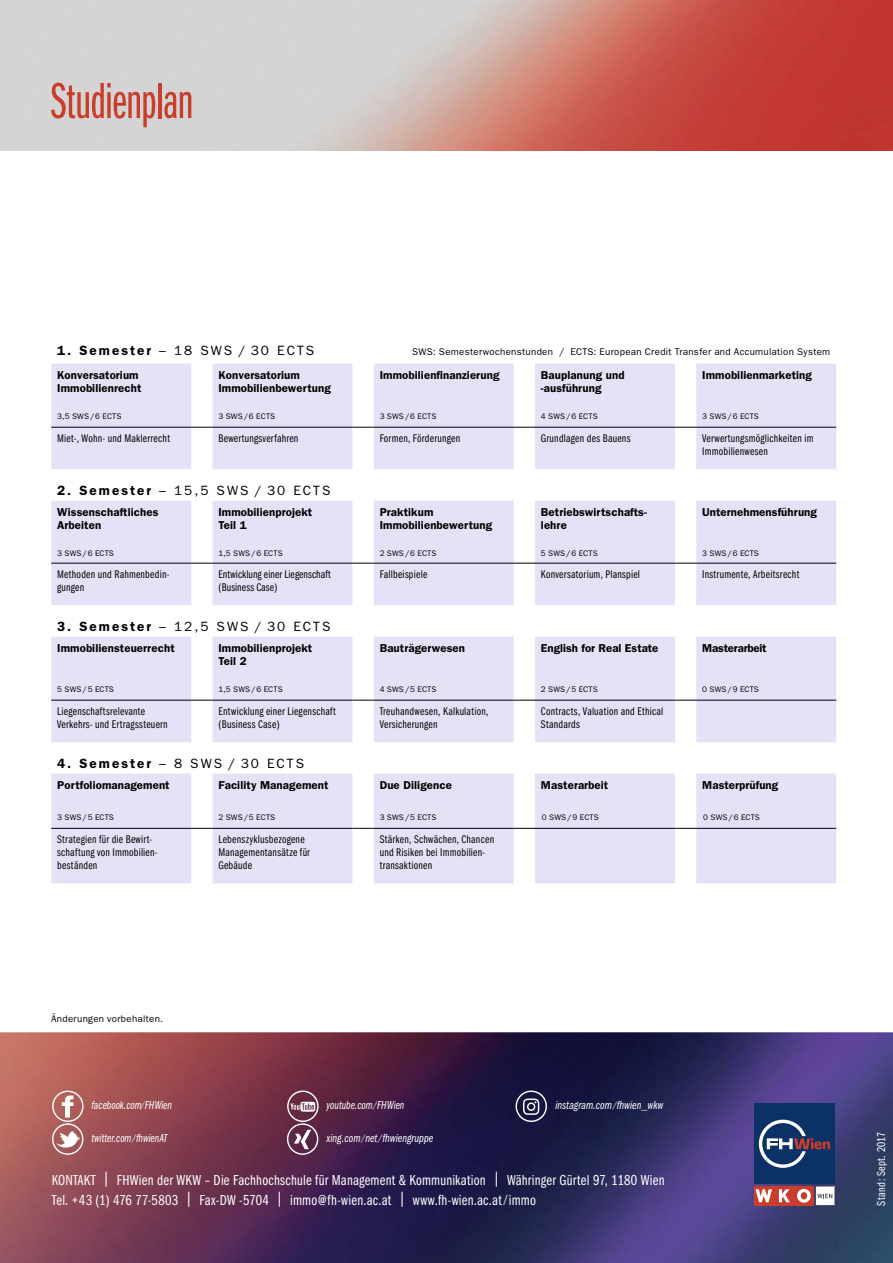
<style>
.page{position:relative;width:893px;height:1263px;background:#fff}
.page>*{position:absolute;margin:0;border:0;box-sizing:border-box;transform-origin:0 0}
.t1{font:52.5px "Franklin Gothic Book X Cmpr";letter-spacing:-.005em;color:#ca3d2b}
.t2{font:15px "Franklin Gothic Book Cmpr";letter-spacing:.015em;color:#fff}
.t3{font:13.5px "Franklin Gothic";letter-spacing:.15em;color:#000}
.t4{font:12px "Franklin Gothic Book Cmpr Ital";color:#fff;scale:.95 1}
.t5{font:12px "Franklin Gothic Book Cmpr Ital";color:#fff}
.t6{font:12px "Franklin Gothic Book Cmpr";letter-spacing:.025em;color:#fff}
.t7{font:11.55px/13px "Franklin Gothic Book Cmpr";letter-spacing:.02em;color:#000}
.t8{font:600 11.55px/13px "Franklin Gothic";letter-spacing:.01em;color:#000}
.t9{font:600 11.55px "Franklin Gothic";letter-spacing:-.015em;color:#000}
.t10{font:9.75px "Franklin Gothic";letter-spacing:.03em;color:#000}
.t11{font:8.1px "Franklin Gothic";letter-spacing:.02em;color:#000}
.s1{font-weight:600}
.s2{font-size:9.75px}
.s3{font-size:12.45px}
</style>
<div class="page">
<img style="left:0;top:0;width:893px;height:151px">
<img style="left:0;top:1032px;width:893px;height:231px">
<div style="left:754px;top:1103px;width:81px;height:80px;background:#0b3166"></div>
<svg style="left:759px;top:1120px;width:71px;height:48px"></svg>
<div style="left:794px;top:1186px;width:19px;height:19px;background:#ca3d2b"></div>
<div style="left:774px;top:1186px;width:19px;height:19px;background:#ca3d2b"></div>
<svg style="left:779px;top:1189px;width:11px;height:13px"></svg>
<div style="left:754px;top:1186px;width:19px;height:19px;background:#ca3d2b"></div>
<svg style="left:755px;top:1189px;width:17px;height:13px"></svg>
<svg style="left:797px;top:1189px;width:14px;height:14px"></svg>
<div style="left:801px;top:1192px;width:6px;height:7px;background:#ca3d2b;border-radius:50%"></div>
<svg style="left:815px;top:1186px;width:20px;height:19px"></svg>
<svg style="left:51px;top:364px;width:785px;height:519px;fill:#e7e1f7"></svg>
<hr style="left:51px;top:427px;width:140px;height:1px;background:#000">
<svg style="left:191px;top:427px;width:21px;height:1px"></svg>
<hr style="left:212px;top:427px;width:140px;height:1px;background:#000">
<svg style="left:352px;top:427px;width:22px;height:1px"></svg>
<hr style="left:374px;top:427px;width:140px;height:1px;background:#000">
<svg style="left:514px;top:427px;width:21px;height:1px"></svg>
<hr style="left:535px;top:427px;width:140px;height:1px;background:#000">
<svg style="left:675px;top:427px;width:21px;height:1px"></svg>
<hr style="left:696px;top:427px;width:140px;height:1px;background:#000">
<hr style="left:51px;top:563px;width:140px;height:1px;background:#000">
<svg style="left:191px;top:563px;width:21px;height:1px"></svg>
<hr style="left:212px;top:563px;width:140px;height:1px;background:#000">
<svg style="left:352px;top:563px;width:22px;height:1px"></svg>
<hr style="left:374px;top:563px;width:140px;height:1px;background:#000">
<svg style="left:514px;top:563px;width:21px;height:1px"></svg>
<hr style="left:535px;top:563px;width:140px;height:1px;background:#000">
<svg style="left:675px;top:563px;width:21px;height:1px"></svg>
<hr style="left:696px;top:563px;width:140px;height:1px;background:#000">
<hr style="left:51px;top:700px;width:140px;height:1px;background:#000">
<svg style="left:191px;top:700px;width:21px;height:1px"></svg>
<hr style="left:212px;top:700px;width:140px;height:1px;background:#000">
<svg style="left:352px;top:700px;width:22px;height:1px"></svg>
<hr style="left:374px;top:700px;width:140px;height:1px;background:#000">
<svg style="left:514px;top:700px;width:21px;height:1px"></svg>
<hr style="left:535px;top:700px;width:140px;height:1px;background:#000">
<svg style="left:675px;top:700px;width:21px;height:1px"></svg>
<hr style="left:696px;top:700px;width:140px;height:1px;background:#000">
<hr style="left:51px;top:828px;width:140px;height:1px;background:#000">
<svg style="left:191px;top:828px;width:21px;height:1px"></svg>
<hr style="left:212px;top:828px;width:140px;height:1px;background:#000">
<svg style="left:352px;top:828px;width:22px;height:1px"></svg>
<hr style="left:374px;top:828px;width:140px;height:1px;background:#000">
<svg style="left:514px;top:828px;width:21px;height:1px"></svg>
<hr style="left:535px;top:828px;width:140px;height:1px;background:#000">
<svg style="left:675px;top:828px;width:21px;height:1px"></svg>
<hr style="left:696px;top:828px;width:140px;height:1px;background:#000">
<svg style="left:52px;top:1090px;width:32px;height:65px"></svg>
<svg style="left:516px;top:1090px;width:31px;height:32px"></svg>
<svg style="left:287px;top:1090px;width:32px;height:65px;background:#865c71"></svg>
<p class="t1" style="left:51px;top:74px;width:144px">Studienplan</p>
<p class="t3" style="left:57px;top:343px;width:259px"><span class="s1">1. Semester</span> – 18 SWS / 30 ECTS</p>
<p class="t10" style="left:412px;top:346px;width:420px">SWS: Semesterwochenstunden / ECTS: European Credit Transfer and Accumulation System</p>
<p class="t8" style="left:57px;top:368px;width:86px">Konversatorium<br>Immobilienrecht</p>
<p class="t8" style="left:218px;top:368px;width:114px">Konversatorium<br>Immobilienbewertung</p>
<p class="t8" style="left:380px;top:368px;width:121px">Immobilienfinanzierung</p>
<p class="t8" style="left:541px;top:368px;width:85px">Bauplanung und</p>
<p class="t8" style="left:702px;top:368px;width:111px">Immobilienmarketing</p>
<p class="t8" style="left:541px;top:381px;width:62px">-ausführung</p>
<p class="t11" style="left:57px;top:411px;width:66px">3,5 SWS/6 ECTS</p>
<p class="t11" style="left:218px;top:411px;width:58px">3 SWS/6 ECTS</p>
<p class="t11" style="left:380px;top:411px;width:58px">3 SWS/6 ECTS</p>
<p class="t11" style="left:541px;top:411px;width:58px">4 SWS/6 ECTS</p>
<p class="t11" style="left:702px;top:411px;width:58px">3 SWS/6 ECTS</p>
<p class="t7" style="left:57px;top:432px;width:114px">Miet-, Wohn- und Maklerrecht</p>
<p class="t7" style="left:218px;top:432px;width:82px">Bewertungsverfahren</p>
<p class="t7" style="left:380px;top:432px;width:82px">Formen, Förderungen</p>
<p class="t7" style="left:541px;top:432px;width:91px">Grundlagen des Bauens</p>
<p class="t7" style="left:702px;top:432px;width:113px">Verwertungsmöglichkeiten im<br>Immobilienwesen</p>
<p class="t3" style="left:57px;top:482px;width:275px"><span class="s1">2. Semester</span> – 15,5 SWS / 30 ECTS</p>
<p class="t8" style="left:57px;top:505px;width:103px">Wissenschaftliches<br>Arbeiten</p>
<p class="t8" style="left:218px;top:505px;width:95px">Immobilienprojekt</p>
<p class="t8" style="left:541px;top:505px;width:107px">Betriebswirtschafts&shy;lehre</p>
<p class="t8" style="left:702px;top:505px;width:116px">Unternehmensführung</p>
<p class="t8" style="left:380px;top:505px;width:55px">Praktikum</p>
<p class="t8" style="left:380px;top:518px;width:114px">Immobilienbewertung</p>
<p class="t8" style="left:218px;top:518px;width:30px">Teil 1</p>
<p class="t11" style="left:57px;top:548px;width:58px">3 SWS/6 ECTS</p>
<p class="t11" style="left:218px;top:548px;width:66px">1,5 SWS/6 ECTS</p>
<p class="t11" style="left:380px;top:548px;width:58px">2 SWS/6 ECTS</p>
<p class="t11" style="left:541px;top:548px;width:58px">5 SWS/6 ECTS</p>
<p class="t11" style="left:702px;top:548px;width:58px">3 SWS/6 ECTS</p>
<p class="t7" style="left:57px;top:568px;width:114px">Methoden und Rahmenbedin&shy;gungen</p>
<p class="t7" style="left:218px;top:568px;width:114px">Entwicklung einer Liegenschaft (Business Case)</p>
<p class="t7" style="left:380px;top:568px;width:49px">Fallbeispiele</p>
<p class="t7" style="left:541px;top:568px;width:101px">Konversatorium, Planspiel</p>
<p class="t7" style="left:702px;top:568px;width:99px">Instrumente, Arbeitsrecht</p>
<p class="t3" style="left:57px;top:618px;width:275px"><span class="s1">3. Semester</span> – 12,5 SWS / 30 ECTS</p>
<p class="t8" style="left:57px;top:641px;width:119px">Immobiliensteuerrecht</p>
<p class="t8" style="left:218px;top:641px;width:95px">Immobilienprojekt</p>
<p class="t8" style="left:218px;top:654px;width:30px">Teil 2</p>
<p class="t8" style="left:380px;top:641px;width:87px">Bauträgerwesen</p>
<p class="t8" style="left:541px;top:641px;width:119px">English for Real Estate</p>
<p class="t9" style="left:702px;top:641px;width:66px">Masterarbeit</p>
<p class="t11" style="left:57px;top:684px;width:58px">5 SWS/5 ECTS</p>
<p class="t11" style="left:218px;top:684px;width:66px">1,5 SWS/6 ECTS</p>
<p class="t11" style="left:380px;top:684px;width:58px">4 SWS/5 ECTS</p>
<p class="t11" style="left:541px;top:684px;width:58px">2 SWS/5 ECTS</p>
<p class="t11" style="left:702px;top:684px;width:58px">0 SWS/9 ECTS</p>
<p class="t7" style="left:57px;top:704px;width:89px">Liegenschaftsrelevante</p>
<p class="t7" style="left:57px;top:718px;width:112px">Verkehrs- und Ertragssteuern</p>
<p class="t7" style="left:218px;top:704px;width:119px">Entwicklung einer Liegenschaft (Business Case)</p>
<p class="t7" style="left:380px;top:704px;width:110px">Treuhandwesen, Kalkulation,<br>Versicherungen</p>
<p class="t7" style="left:541px;top:704px;width:124px">Contracts, Valuation and Ethical<br>Standards</p>
<p class="t3" style="left:57px;top:755px;width:248px"><span class="s1">4. Semester</span> – 8 SWS / 30 ECTS</p>
<p class="t8" style="left:57px;top:778px;width:114px">Portfoliomanagement</p>
<p class="t8" style="left:218px;top:778px;width:111px">Facility Management</p>
<p class="t8" style="left:380px;top:778px;width:74px">Due Diligence</p>
<p class="t8" style="left:541px;top:778px;width:69px">Masterarbeit</p>
<p class="t8" style="left:702px;top:778px;width:78px">Masterprüfung</p>
<p class="t11" style="left:57px;top:812px;width:58px">3 SWS/5 ECTS</p>
<p class="t11" style="left:218px;top:812px;width:58px">2 SWS/5 ECTS</p>
<p class="t11" style="left:380px;top:812px;width:58px">3 SWS/5 ECTS</p>
<p class="t11" style="left:542px;top:812px;width:58px">0 SWS/9 ECTS</p>
<p class="t11" style="left:703px;top:812px;width:58px">0 SWS/6 ECTS</p>
<p class="t7" style="left:57px;top:833px;width:102px">Strategien für die Bewirt&shy;schaftung von Immobilien&shy;beständen</p>
<p class="t7" style="left:218px;top:833px;width:88px">Lebenszyklusbezogene</p>
<p class="t7" style="left:380px;top:833px;width:116px">Stärken, Schwächen, Chancen und Risiken bei Immobilien&shy;transaktionen</p>
<p class="t7" style="left:218px;top:846px;width:93px">Managementansätze für<br>Gebäude</p>
<p class="t10" style="left:51px;top:1013px;width:114px">Änderungen vorbehalten.</p>
<p class="t4" style="left:91px;top:1099px;width:86px">facebook.com<span class="s2">/</span>FHWien</p>
<p class="t4" style="left:91px;top:1132px;width:82px">twitter.com<span class="s2">/</span>fhwienAT</p>
<p class="t4" style="left:327px;top:1099px;width:83px">youtube.com<span class="s2">/</span>FHWien</p>
<p class="t5" style="left:327px;top:1132px;width:108px">xing.com<span class="s2">/</span>net<span class="s2">/</span>fhwiengruppe</p>
<p class="t5" style="left:555px;top:1099px;width:110px">instagram.com<span class="s2">/</span>fhwien_wkw</p>
<p class="t2" style="left:52px;top:1172px;width:614px">KONTAKT | FHWien der WKW – Die Fachhochschule für Management &amp; Kommunikation | Währinger Gürtel 97, 1180 Wien</p>
<p class="t2" style="left:52px;top:1192px;width:485px">Tel. +43 (1) 476 77-5803 | Fax-DW -5704 | immo@fh-wien.ac.at | www.fh-wien.ac.at<span class="s3">/</span>immo</p>
<p class="t6" style="left:874px;top:1205px;width:75px;rotate:-90deg">Stand: Sept. 2017</p>
</div>
